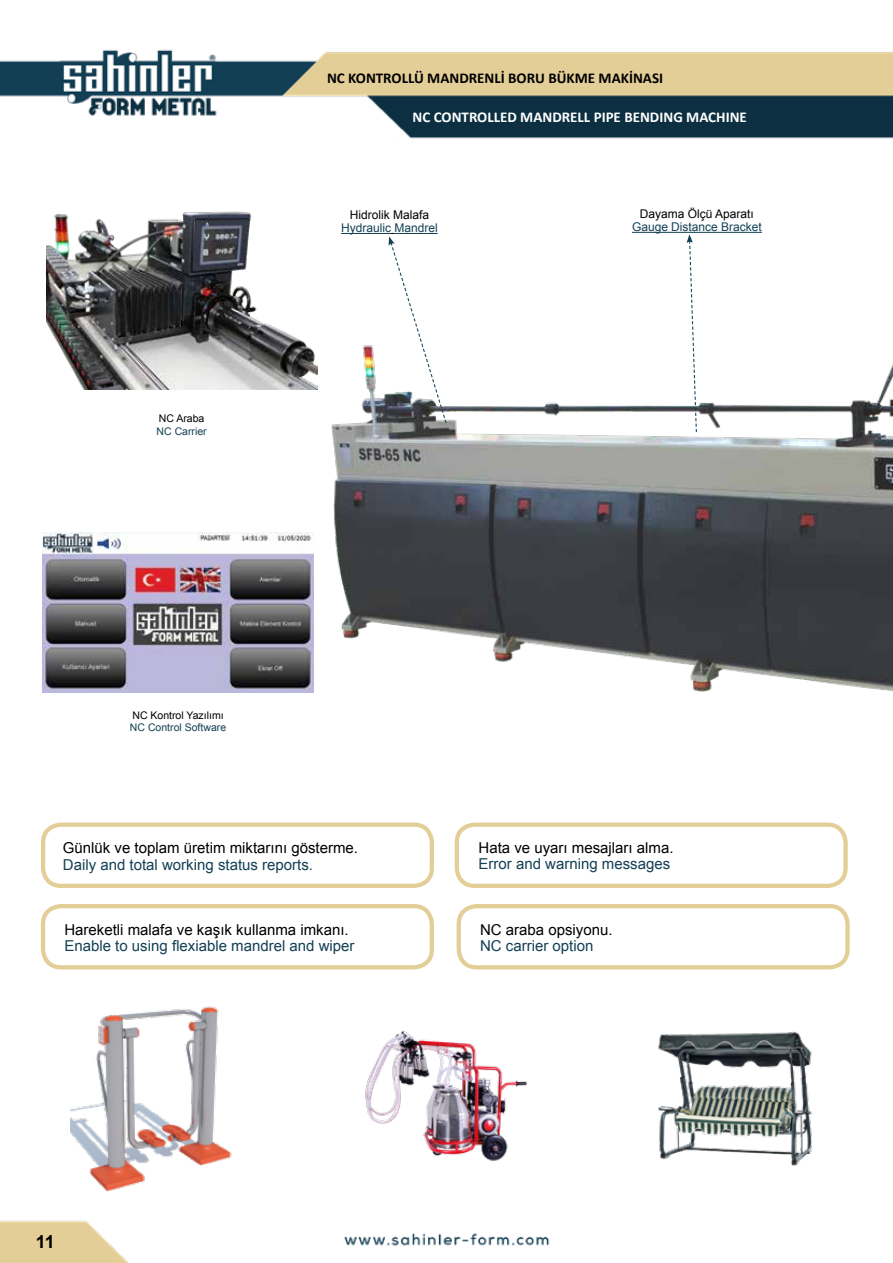
<style>
.page{position:relative;width:893px;height:1263px;background:#fff}
.page>*{position:absolute;margin:0;border:0;box-sizing:border-box;transform-origin:0 0}
.t1{font:700 18px "Arial";color:#000}
.t2{font:15px "Arial";color:#000}
.t3{font:15px "Arial";color:#134054}
.t4{font:700 15px "Calibri";color:#fff}
.t5{font:700 15px "Calibri";color:#000}
.t6{font:12px "Arial";color:#134054}
.t7{font:12px "Arial";color:#000}
.t8{font:10.5px "Arial";color:#134054}
.t9{font:10.5px "Arial";color:#000}
</style>
<div class="page">
<img style="left:0;top:49px;width:893px;height:1214px">
<div style="left:41px;top:822px;width:393px;height:66px;border:4px solid #e4ce97;border-radius:18px"></div>
<div style="left:455px;top:822px;width:393px;height:66px;border:4px solid #e4ce97;border-radius:18px"></div>
<div style="left:457px;top:904px;width:393px;height:65px;border:4px solid #e4ce97;border-radius:18px"></div>
<div style="left:41px;top:904px;width:393px;height:65px;border:4px solid #e4ce97;border-radius:18px"></div>
<img style="left:71px;top:999px;width:168px;height:195px">
<img style="left:361px;top:1028px;width:169px;height:137px">
<img style="left:652px;top:1027px;width:167px;height:139px">
<img style="left:46px;top:208px;width:271px;height:182px">
<img style="left:317px;top:209px;width:576px;height:613px">
<hr style="left:341px;top:233px;width:50px;height:1px;background:#134054">
<svg style="left:389px;top:233px;width:58px;height:191px"></svg>
<hr style="left:632px;top:232px;width:130px;height:1px;background:#134054">
<svg style="left:687px;top:234px;width:10px;height:199px"></svg>
<img style="left:43px;top:533px;width:271px;height:159px">
<p class="t5" style="left:327px;top:69px;width:337px">NC KONTROLLÜ MANDRENLİ BORU BÜKME MAKİNASI</p>
<p class="t4" style="left:412px;top:107px;width:336px">NC CONTROLLED MANDRELL PIPE BENDING MACHINE</p>
<p class="t9" style="left:159px;top:411px;width:47px">NC Araba</p>
<p class="t8" style="left:157px;top:424px;width:52px">NC Carrier</p>
<p class="t7" style="left:350px;top:206px;width:81px">Hidrolik Malafa</p>
<p class="t6" style="left:341px;top:220px;width:98px">Hydraulic Mandrel</p>
<p class="t7" style="left:640px;top:205px;width:116px">Dayama Ölçü Aparatı</p>
<p class="t6" style="left:632px;top:219px;width:131px">Gauge Distance Bracket</p>
<p class="t9" style="left:132px;top:708px;width:93px">NC Kontrol Yazılımı</p>
<p class="t8" style="left:130px;top:720px;width:98px">NC Control Software</p>
<p class="t2" style="left:63px;top:837px;width:297px">Günlük ve toplam üretim miktarını gösterme.</p>
<p class="t3" style="left:63px;top:854px;width:252px">Daily and total working status reports.</p>
<p class="t2" style="left:64px;top:919px;width:286px">Hareketli malafa ve kaşık kullanma imkanı.</p>
<p class="t3" style="left:64px;top:935px;width:292px">Enable to using flexiable mandrel and wiper</p>
<p class="t2" style="left:478px;top:837px;width:197px">Hata ve uyarı mesajları alma.</p>
<p class="t3" style="left:478px;top:853px;width:193px">Error and warning messages</p>
<p class="t2" style="left:480px;top:919px;width:134px">NC araba opsiyonu.</p>
<p class="t3" style="left:480px;top:935px;width:115px">NC carrier option</p>
<p class="t1" style="left:36px;top:1229px;width:21px">11</p>
</div>
